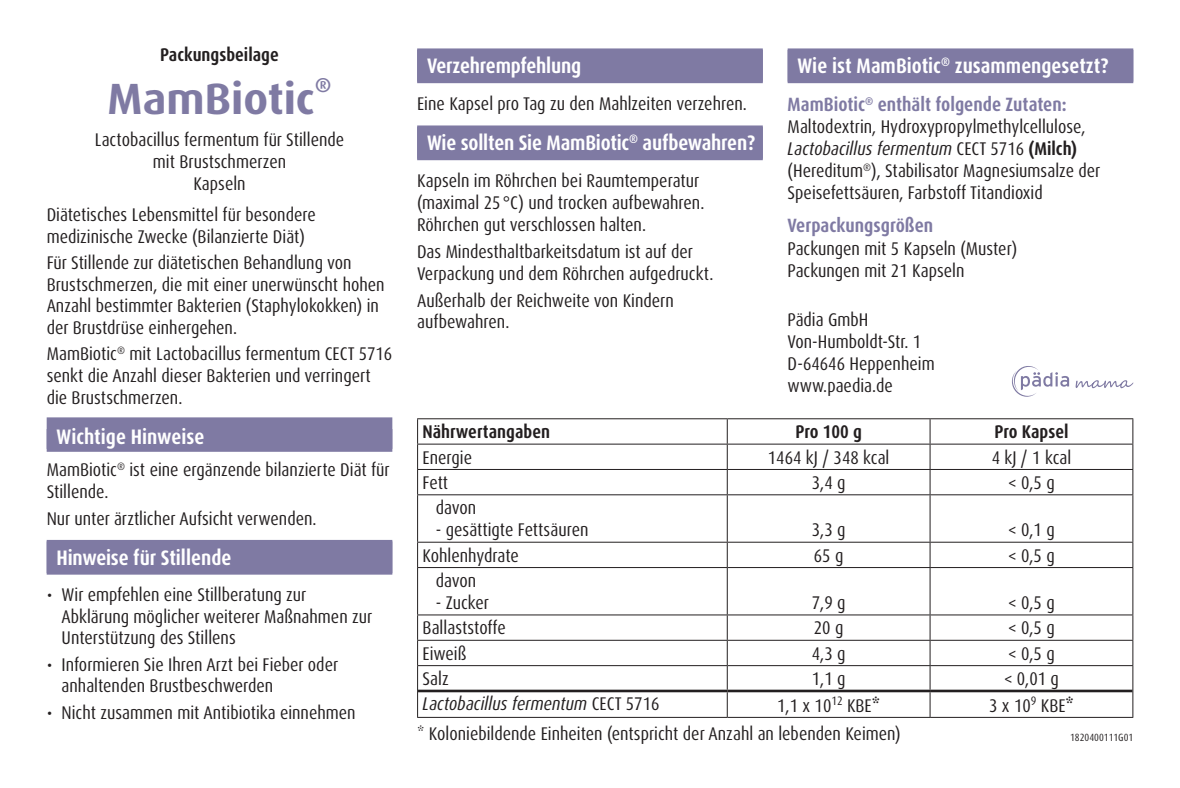
<style>
.page{position:relative;width:1180px;height:788px;background:#fff}
.page>*{position:absolute;margin:0;border:0;box-sizing:border-box;transform-origin:0 0}
.t1{font:700 43.75px "Dax OT";color:#7f7aa3}
.t2{font:700 25.55px "Dax OT";color:#7f7aa3}
.t3{font:700 condensed 21px "Dax OT";letter-spacing:-.01em;color:#fff}
.t4{font:700 condensed 19.25px "Dax OT";color:#7f7aa3}
.t5{font:condensed 18.38px/22.1px "Dax OT";color:#231f20}
.t6{font:700 condensed 18.38px "Dax OT";color:#231f20}
.t7{font:italic condensed 18.38px "Dax OT";color:#231f20}
.t8{font:condensed 10.5px "Dax OT";color:#231f20}
.s1{font-style:italic}
.s2{font-weight:700}
.s3{font-style:normal}
.s4{font-weight:700;font-size:19.25px}
</style>
<div class="page">
<div style="left:47px;top:417px;width:345px;height:32px;background:#7f7aa3"></div>
<div style="left:47px;top:429px;width:345px;height:23px;background:#7f7aa3"></div>
<div style="left:47px;top:541px;width:345px;height:34px;background:#7f7aa3"></div>
<div style="left:47px;top:540px;width:345px;height:33px;background:#7f7aa3"></div>
<div style="left:417px;top:50px;width:346px;height:33px;background:#7f7aa3"></div>
<div style="left:417px;top:48px;width:346px;height:34px;background:#7f7aa3"></div>
<div style="left:417px;top:127px;width:346px;height:33px;background:#7f7aa3"></div>
<div style="left:417px;top:125px;width:346px;height:34px;background:#7f7aa3"></div>
<div style="left:787px;top:50px;width:346px;height:33px;background:#7f7aa3"></div>
<div style="left:787px;top:48px;width:346px;height:34px;background:#7f7aa3"></div>
<hr style="left:417px;top:418px;width:310px;height:1px;background:#231f20">
<hr style="left:727px;top:418px;width:203px;height:1px;background:#231f20">
<hr style="left:930px;top:418px;width:203px;height:1px;background:#231f20">
<hr style="left:417px;top:444px;width:310px;height:1px;background:#231f20">
<hr style="left:727px;top:444px;width:203px;height:1px;background:#231f20">
<hr style="left:930px;top:444px;width:203px;height:1px;background:#231f20">
<hr style="left:417px;top:469px;width:310px;height:1px;background:#231f20">
<svg style="left:417px;top:419px;width:1px;height:75px"></svg>
<hr style="left:727px;top:469px;width:203px;height:1px;background:#231f20">
<svg style="left:727px;top:419px;width:1px;height:75px"></svg>
<hr style="left:930px;top:469px;width:203px;height:1px;background:#231f20">
<svg style="left:929px;top:419px;width:1px;height:75px"></svg>
<svg style="left:1132px;top:419px;width:1px;height:75px"></svg>
<hr style="left:417px;top:494px;width:310px;height:1px;background:#231f20">
<hr style="left:417px;top:495px;width:1px;height:47px;background:#231f20">
<hr style="left:727px;top:494px;width:203px;height:1px;background:#231f20">
<hr style="left:727px;top:495px;width:1px;height:47px;background:#231f20">
<hr style="left:930px;top:494px;width:203px;height:1px;background:#231f20">
<hr style="left:929px;top:495px;width:1px;height:47px;background:#231f20">
<hr style="left:1132px;top:495px;width:1px;height:47px;background:#231f20">
<hr style="left:417px;top:542px;width:310px;height:1px;background:#231f20">
<svg style="left:417px;top:543px;width:1px;height:24px"></svg>
<hr style="left:727px;top:542px;width:203px;height:1px;background:#231f20">
<svg style="left:727px;top:543px;width:1px;height:24px"></svg>
<hr style="left:930px;top:542px;width:203px;height:1px;background:#231f20">
<svg style="left:929px;top:543px;width:1px;height:24px"></svg>
<svg style="left:1132px;top:543px;width:1px;height:24px"></svg>
<hr style="left:417px;top:567px;width:310px;height:1px;background:#231f20">
<hr style="left:417px;top:568px;width:1px;height:46px;background:#231f20">
<hr style="left:727px;top:567px;width:203px;height:1px;background:#231f20">
<hr style="left:727px;top:568px;width:1px;height:46px;background:#231f20">
<hr style="left:930px;top:567px;width:203px;height:1px;background:#231f20">
<hr style="left:929px;top:568px;width:1px;height:46px;background:#231f20">
<hr style="left:1132px;top:568px;width:1px;height:46px;background:#231f20">
<hr style="left:417px;top:614px;width:310px;height:1px;background:#231f20">
<hr style="left:727px;top:614px;width:203px;height:1px;background:#231f20">
<hr style="left:930px;top:614px;width:203px;height:1px;background:#231f20">
<svg style="left:417px;top:615px;width:716px;height:102px"></svg>
<hr style="left:417px;top:717px;width:310px;height:1px;background:#231f20">
<hr style="left:727px;top:717px;width:203px;height:1px;background:#231f20">
<hr style="left:930px;top:717px;width:203px;height:1px;background:#231f20">
<hr style="left:418px;top:690px;width:309px;height:2px;background:#231f20">
<hr style="left:727px;top:690px;width:203px;height:2px;background:#231f20">
<hr style="left:930px;top:690px;width:202px;height:2px;background:#231f20">
<svg style="left:1012px;top:366px;width:57px;height:31px"></svg>
<svg style="left:1075px;top:380px;width:58px;height:8px"></svg>
<p class="t6" style="left:160px;top:43px;width:120px">Packungsbeilage</p>
<h1 class="t1" style="left:107px;top:70px;width:209px">MamBiotic</h1>
<h2 class="t2" style="left:315px;top:67px;width:18px">®</h2>
<p class="t5" style="left:95px;top:128px;width:251px;text-align:center">Lactobacillus fermentum für Stillende mit Brustschmerzen<br>Kapseln</p>
<p class="t5" style="left:47px;top:204px;width:271px;line-height:21.5px">Diätetisches Lebensmittel für besondere medizinische Zwecke (Bilanzierte Diät)</p>
<p class="t5" style="left:47px;top:252px;width:339px;line-height:21.5px">Für Stillende zur diätetischen Behandlung von Brustschmerzen, die mit einer unerwünscht hohen Anzahl bestimmter Bakterien (Staphylokokken) in der Brustdrüse einhergehen.</p>
<p class="t5" style="left:47px;top:343px;width:347px">MamBiotic<sup>®</sup> mit Lactobacillus fermentum CECT 5716 senkt die Anzahl dieser Bakterien und verringert die Brustschmerzen.</p>
<p class="t3" style="left:57px;top:423px;width:149px">Wichtige Hinweise</p>
<p class="t5" style="left:47px;top:459px;width:345px">MamBiotic<sup>®</sup> ist eine ergänzende bilanzierte Diät für<br>Stillende.</p>
<p class="t5" style="left:47px;top:507px;width:271px">Nur unter ärztlicher Aufsicht verwenden.</p>
<p class="t3" style="left:57px;top:544px;width:176px">Hinweise für Stillende</p>
<p class="t5" style="left:62px;top:584px;width:312px;line-height:21.5px;text-indent:-15px">• Wir empfehlen eine Stillberatung zur<br>Abklärung möglicher weiterer Maßnahmen zur<br>Unterstützung des Stillens</p>
<p class="t5" style="left:62px;top:654px;width:278px;line-height:21.5px;text-indent:-15px">• Informieren Sie Ihren Arzt bei Fieber oder anhaltenden Brustbeschwerden</p>
<p class="t5" style="left:47px;top:701px;width:310px">• Nicht zusammen mit Antibiotika einnehmen</p>
<p class="t3" style="left:427px;top:52px;width:156px">Verzehrempfehlung</p>
<p class="t5" style="left:417px;top:93px;width:331px">Eine Kapsel pro Tag zu den Mahlzeiten verzehren.</p>
<p class="t3" style="left:427px;top:130px;width:330px">Wie sollten Sie MamBiotic<sup>®</sup> aufbewahren?</p>
<p class="t5" style="left:417px;top:170px;width:289px">Kapseln im Röhrchen bei Raumtemperatur (maximal 25 °C) und trocken aufbewahren.<br>Röhrchen gut verschlossen halten.</p>
<p class="t5" style="left:417px;top:241px;width:298px">Das Mindesthaltbarkeitsdatum ist auf der<br>Verpackung und dem Röhrchen aufgedruckt.</p>
<p class="t5" style="left:417px;top:290px;width:258px;line-height:21.5px">Außerhalb der Reichweite von Kindern aufbewahren.</p>
<p class="t3" style="left:797px;top:52px;width:313px">Wie ist MamBiotic<sup>®</sup> zusammengesetzt?</p>
<p class="t4" style="left:787px;top:92px;width:281px">MamBiotic<sup>®</sup> enthält folgende Zutaten:</p>
<p class="t5" style="left:787px;top:116px;width:314px">Maltodextrin, Hydroxypropylmethylcellulose, <span class="s1">Lactobacillus fermentum</span> CECT 5716 <span class="s2">(Milch) </span>(Hereditum<sup>®</sup>), Stabilisator Magnesiumsalze der Speisefettsäuren, Farbstoff Titandioxid</p>
<p class="t4" style="left:787px;top:213px;width:147px">Verpackungsgrößen</p>
<p class="t5" style="left:787px;top:237px;width:231px">Packungen mit 5 Kapseln (Muster)<br>Packungen mit 21 Kapseln</p>
<p class="t5" style="left:787px;top:308px;width:149px">Pädia GmbH<br>Von-Humboldt-Str. 1<br>D-64646 Heppenheim www.paedia.de</p>
<p class="t6" style="left:422px;top:420px;width:129px">Nährwertangaben</p>
<p class="t6" style="left:795px;top:420px;width:68px">Pro 100 g</p>
<p class="t6" style="left:994px;top:420px;width:76px">Pro Kapsel</p>
<p class="t5" style="left:422px;top:446px;width:51px">Energie</p>
<p class="t5" style="left:768px;top:446px;width:123px">1464 kJ / 348 kcal</p>
<p class="t5" style="left:991px;top:446px;width:81px">4 kJ / 1 kcal</p>
<p class="t5" style="left:422px;top:472px;width:27px">Fett</p>
<p class="t5" style="left:812px;top:472px;width:35px">3,4 g</p>
<p class="t5" style="left:1008px;top:472px;width:48px">&lt; 0,5 g</p>
<p class="t5" style="left:436px;top:497px;width:42px">davon</p>
<p class="t5" style="left:436px;top:519px;width:154px">- gesättigte Fettsäuren</p>
<p class="t5" style="left:812px;top:519px;width:35px">3,3 g</p>
<p class="t5" style="left:1008px;top:519px;width:48px">&lt; 0,1 g</p>
<p class="t5" style="left:422px;top:544px;width:98px">Kohlenhydrate</p>
<p class="t5" style="left:814px;top:544px;width:31px">65 g</p>
<p class="t5" style="left:1008px;top:544px;width:48px">&lt; 0,5 g</p>
<p class="t5" style="left:436px;top:570px;width:42px">davon</p>
<p class="t5" style="left:436px;top:592px;width:55px">- Zucker</p>
<p class="t5" style="left:812px;top:592px;width:35px">7,9 g</p>
<p class="t5" style="left:1008px;top:592px;width:48px">&lt; 0,5 g</p>
<p class="t5" style="left:422px;top:617px;width:85px">Ballaststoffe</p>
<p class="t5" style="left:814px;top:617px;width:31px">20 g</p>
<p class="t5" style="left:1008px;top:617px;width:48px">&lt; 0,5 g</p>
<p class="t5" style="left:422px;top:642px;width:45px">Eiweiß</p>
<p class="t5" style="left:812px;top:642px;width:35px">4,3 g</p>
<p class="t5" style="left:1008px;top:642px;width:48px">&lt; 0,5 g</p>
<p class="t5" style="left:422px;top:668px;width:28px">Salz</p>
<p class="t5" style="left:812px;top:668px;width:35px">1,1 g</p>
<p class="t5" style="left:1004px;top:668px;width:56px">&lt; 0,01 g</p>
<p class="t7" style="left:422px;top:692px;width:238px">Lactobacillus fermentum <span class="s3">CECT 5716</span></p>
<p class="t5" style="left:777px;top:695px;width:104px">1,1 x 10<sup>12</sup> KBE<span class="s4">*</span></p>
<p class="t5" style="left:989px;top:695px;width:86px">3 x 10<sup>9</sup> KBE<span class="s4">*</span></p>
<p class="t5" style="left:417px;top:723px;width:485px">* Koloniebildende Einheiten (entspricht der Anzahl an lebenden Keimen)</p>
<p class="t8" style="left:1070px;top:731px;width:65px">1820400111G01</p>
</div>
